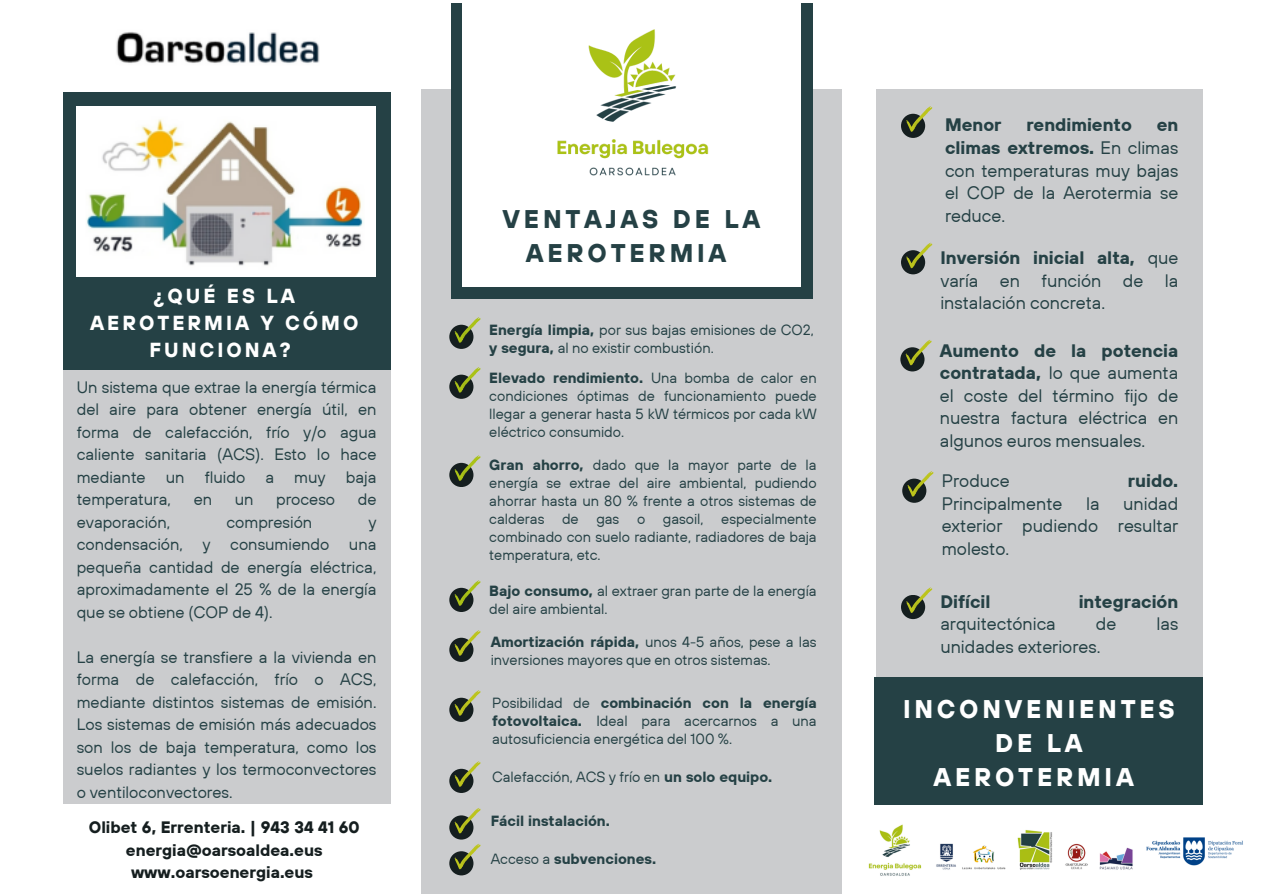
<style>
.page{position:relative;width:1263px;height:894px;background:#fff}
.page>*{position:absolute;margin:0;border:0;box-sizing:border-box;transform-origin:0 0}
.t1{font:700 25.5px/33.8px "TT Hoves";letter-spacing:.145em;color:#fff;text-align:center}
.t2{font:700 25.5px/33.8px "TT Hoves";letter-spacing:.145em;color:#254145;text-align:center}
.t3{font:700 20.25px/27px "TT Hoves";letter-spacing:.145em;color:#fff;text-align:center}
.t4{font:18px/22.5px "TT Hoves";color:#254145;text-align:justify}
.t5{font:700 18px "TT Hoves";color:#254145}
.t6{font:16.5px/22.5px "TT Hoves";color:#254145;text-align:justify}
.t7{font:700 16.5px/22.5px "TT Hoves";color:#151e1f;text-align:center}
.t8{font:14.7px/18px "TT Hoves";color:#254145;text-align:justify}
.t9{font:700 14.7px "TT Hoves";color:#254145}
.s1{font-weight:700}
.s2{font-weight:400}
</style>
<div class="page">
<div style="left:421px;top:89px;width:421px;height:804px;background:#cbccce"></div>
<div style="left:451px;top:4px;width:362px;height:295px;background:#254145"></div>
<div style="left:462px;top:0;width:338px;height:286px;background:#fff"></div>
<div style="left:63px;top:92px;width:327px;height:711px;background:#cbccce"></div>
<div style="left:876px;top:89px;width:327px;height:715px;background:#cbccce"></div>
<div style="left:63px;top:92px;width:327px;height:277px;background:#254145"></div>
<div style="left:449px;top:587px;width:24px;height:24px;background:#151e1f;border-radius:50%"></div>
<svg style="left:454px;top:580px;width:27px;height:25px"></svg>
<div style="left:449px;top:374px;width:24px;height:25px;background:#151e1f;border-radius:50%"></div>
<svg style="left:454px;top:367px;width:27px;height:25px"></svg>
<div style="left:449px;top:324px;width:24px;height:25px;background:#151e1f;border-radius:50%"></div>
<svg style="left:454px;top:317px;width:27px;height:25px"></svg>
<div style="left:449px;top:768px;width:24px;height:24px;background:#151e1f;border-radius:50%"></div>
<svg style="left:454px;top:761px;width:27px;height:25px"></svg>
<div style="left:449px;top:815px;width:24px;height:24px;background:#151e1f;border-radius:50%"></div>
<svg style="left:454px;top:808px;width:27px;height:25px"></svg>
<div style="left:449px;top:697px;width:24px;height:24px;background:#151e1f;border-radius:50%"></div>
<svg style="left:454px;top:690px;width:27px;height:25px"></svg>
<div style="left:449px;top:637px;width:24px;height:24px;background:#151e1f;border-radius:50%"></div>
<svg style="left:454px;top:630px;width:27px;height:25px"></svg>
<div style="left:449px;top:851px;width:24px;height:24px;background:#151e1f;border-radius:50%"></div>
<svg style="left:454px;top:843px;width:27px;height:26px"></svg>
<div style="left:900px;top:347px;width:24px;height:24px;background:#151e1f;border-radius:50%"></div>
<svg style="left:905px;top:340px;width:27px;height:25px"></svg>
<div style="left:902px;top:478px;width:24px;height:24px;background:#151e1f;border-radius:50%"></div>
<svg style="left:907px;top:471px;width:26px;height:25px"></svg>
<div style="left:901px;top:250px;width:24px;height:24px;background:#151e1f;border-radius:50%"></div>
<svg style="left:906px;top:242px;width:26px;height:26px"></svg>
<div style="left:901px;top:114px;width:24px;height:24px;background:#151e1f;border-radius:50%"></div>
<svg style="left:906px;top:106px;width:26px;height:26px"></svg>
<div style="left:901px;top:594px;width:24px;height:25px;background:#151e1f;border-radius:50%"></div>
<svg style="left:906px;top:587px;width:26px;height:25px"></svg>
<div style="left:875px;top:677px;width:328px;height:127px;background:#254145"></div>
<img style="left:557px;top:29px;width:152px;height:147px">
<img style="left:77px;top:106px;width:299px;height:170px">
<img style="left:116px;top:32px;width:204px;height:31px">
<img style="left:868px;top:824px;width:375px;height:52px">
<div style="left:449px;top:462px;width:24px;height:25px;background:#151e1f;border-radius:50%"></div>
<svg style="left:454px;top:455px;width:27px;height:25px"></svg>
<p class="t3" style="left:90px;top:282px;width:270px">¿QUÉ ES LA<br>AEROTERMIA Y CÓMO<br>FUNCIONA?</p>
<h2 class="t6" style="left:77px;top:375px;width:301px">Un sistema que extrae la energía térmica del aire para obtener energía útil, en forma de calefacción, frío y/o agua caliente sanitaria (ACS). Esto lo hace mediante un fluido a muy baja temperatura,</h2>
<h2 class="t6" style="left:194px;top:487px;width:20px">en</h2>
<h2 class="t6" style="left:235px;top:487px;width:20px">un</h2>
<h2 class="t6" style="left:276px;top:487px;width:61px">proceso</h2>
<h2 class="t6" style="left:358px;top:487px;width:20px">de</h2>
<h2 class="t6" style="left:77px;top:510px;width:95px">evaporación,</h2>
<h2 class="t6" style="left:226px;top:510px;width:87px">compresión</h2>
<h2 class="t6" style="left:77px;top:510px;width:301px;text-indent:292px">y condensación, y consumiendo una pequeña cantidad de energía eléctrica, aproximadamente el 25 % de la energía que se obtiene (COP de 4).</h2>
<h4 class="t6" style="left:77px;top:645px;width:301px">La energía se transfiere a la vivienda en forma de calefacción, frío o ACS, mediante distintos sistemas de emisión.<br>Los sistemas de emisión más adecuados son los de baja temperatura, como los suelos radiantes y los termoconvectores o ventiloconvectores.</h4>
<p class="t7" style="left:89px;top:815px;width:272px">Olibet 6, Errenteria. | 943 34 41 60 energia@oarsoaldea.eus www.oarsoenergia.eus</p>
<p class="t2" style="left:503px;top:201px;width:259px">VENTAJAS DE LA<br>AEROTERMIA</p>
<h3 class="t8" style="left:489px;top:320px;width:326px"><span class="s1">Energía limpia,</span> por sus bajas emisiones de CO2, <span class="s1">y segura,</span> al no existir combustión.</h3>
<h4 class="t8" style="left:489px;top:368px;width:329px"><span class="s1">Elevado rendimiento.</span> Una bomba de calor en condiciones óptimas de funcionamiento puede llegar a generar hasta 5 kW térmicos por cada kW eléctrico consumido.</h4>
<p class="t8" style="left:489px;top:455px;width:329px"><span class="s1">Gran ahorro,</span> dado que la mayor parte de la energía se extrae del aire ambiental, pudiendo ahorrar hasta un 80 % frente a otros sistemas de calderas de gas o gasoil, especialmente combinado con suelo radiante, radiadores de baja temperatura, etc.</p>
<h1 class="t8" style="left:489px;top:581px;width:329px"><span class="s1">Bajo consumo,</span> al extraer gran parte de la energía del aire ambiental.</h1>
<p class="t8" style="left:491px;top:632px;width:327px"><span class="s1">Amortización rápida,</span> unos 4-5 años, pese a las inversiones mayores que en otros sistemas.</p>
<p class="t8" style="left:492px;top:693px;width:326px">Posibilidad de <span class="s1">combinación con la energía fotovoltaica.</span> Ideal para acercarnos a una autosuficiencia energética del 100 %.</p>
<p class="t8" style="left:492px;top:766px;width:282px">Calefacción, ACS y frío en <span class="s1">un solo equipo.</span></p>
<p class="t9" style="left:491px;top:811px;width:121px">Fácil instalación.</p>
<p class="t9" style="left:491px;top:849px;width:167px"><span class="s2">Acceso a</span> subvenciones.</p>
<p class="t5" style="left:945px;top:113px;width:58px">Menor</p>
<p class="t5" style="left:1026px;top:113px;width:107px">rendimiento</p>
<p class="t4" style="left:945px;top:113px;width:235px;text-indent:212px"><span class="s1">en climas extremos.</span> En climas con temperaturas muy bajas el COP de la Aerotermia se reduce.</p>
<p class="t4" style="left:940px;top:246px;width:239px"><span class="s1">Inversión inicial alta,</span> que varía en función de la instalación concreta.</p>
<p class="t4" style="left:940px;top:339px;width:240px"><span class="s1">Aumento de la potencia contratada,</span> lo que aumenta el coste del término fijo de nuestra factura eléctrica en algunos euros mensuales.</p>
<p class="t4" style="left:942px;top:469px;width:69px">Produce</p>
<p class="t5" style="left:1128px;top:469px;width:52px">ruido.</p>
<p class="t4" style="left:942px;top:491px;width:122px">Principalmente</p>
<p class="t4" style="left:1086px;top:491px;width:15px">la</p>
<p class="t4" style="left:942px;top:491px;width:238px;text-indent:182px">unidad exterior pudiendo resultar molesto.</p>
<p class="t5" style="left:940px;top:589px;width:52px">Difícil</p>
<p class="t5" style="left:1079px;top:589px;width:101px">integración</p>
<p class="t4" style="left:940px;top:612px;width:117px">arquitectónica</p>
<p class="t4" style="left:1096px;top:612px;width:22px">de</p>
<p class="t4" style="left:1156px;top:612px;width:23px">las</p>
<p class="t4" style="left:940px;top:634px;width:162px">unidades exteriores.</p>
<p class="t1" style="left:903px;top:691px;width:273px">INCONVENIENTES<br>DE LA<br>AEROTERMIA</p>
</div>
